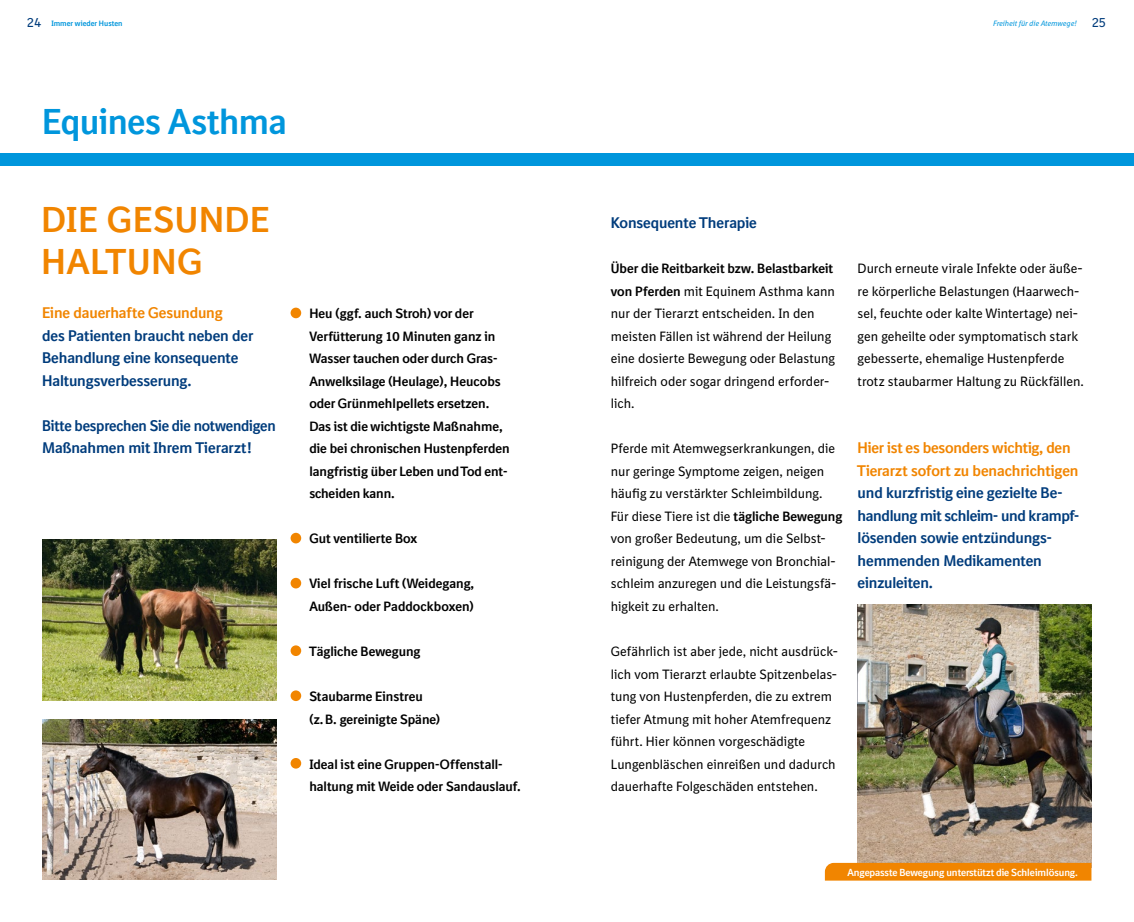
<style>
.page{position:relative;width:1134px;height:922px;background:#fff}
.page>*{position:absolute;margin:0;border:0;box-sizing:border-box;transform-origin:0 0}
.t1{font:700 35px/42px "BI Sans NEXT";letter-spacing:.025em;color:#f18500}
.t2{font:700 35px "BI Sans NEXT";letter-spacing:-.015em;color:#0096dc}
.t3{font:700 15px/22.5px "BI Sans NEXT";letter-spacing:-.01em;color:#003c7c}
.t4{font:700 15px/22.5px "BI Sans NEXT";letter-spacing:-.01em;color:#f18500}
.t5{font:13.12px/22.5px "BI Sans NEXT";color:#000}
.t6{font:700 13.12px/22.5px "BI Sans NEXT";color:#000}
.t7{font:700 10px "BI Sans NEXT";letter-spacing:-.01em;color:#fff}
.t8{font:italic 7.5px "BI Sans NEXT";color:#0096dc}
.t9{font:700 7.5px "BI Sans NEXT";color:#0096dc}
.s1{font-weight:400;font-size:13.12px;color:#003c7c}
.s2{font-style:normal;font-size:13.12px;color:#003c7c}
.s3{font-weight:700}
</style>
<div class="page">
<img style="left:857px;top:604px;width:234px;height:258px">
<div style="left:825px;top:862px;width:266px;height:18px;background:#f18500"></div>
<div style="left:291px;top:307px;width:10px;height:11px;background:#f18500;border-radius:50%"></div>
<div style="left:291px;top:532px;width:10px;height:11px;background:#f18500;border-radius:50%"></div>
<div style="left:291px;top:577px;width:10px;height:11px;background:#f18500;border-radius:50%"></div>
<div style="left:291px;top:645px;width:10px;height:11px;background:#f18500;border-radius:50%"></div>
<div style="left:291px;top:690px;width:10px;height:11px;background:#f18500;border-radius:50%"></div>
<div style="left:291px;top:757px;width:10px;height:11px;background:#f18500;border-radius:50%"></div>
<img style="left:43px;top:719px;width:233px;height:160px">
<img style="left:43px;top:539px;width:233px;height:161px">
<div style="left:0;top:153px;width:567px;height:13px;background:#0096dc"></div>
<div style="left:567px;top:153px;width:567px;height:13px;background:#0096dc"></div>
<p class="t9" style="left:27px;top:19px;width:97px"><span class="s1">24</span> Immer wieder Husten</p>
<p class="t8" style="left:993px;top:19px;width:114px">Freiheit für die Atemwege! <span class="s2">25</span></p>
<h1 class="t2" style="left:42px;top:101px;width:246px">Equines Asthma</h1>
<h1 class="t1" style="left:41px;top:198px;width:230px">DIE GESUNDE<br>HALTUNG</h1>
<p class="t4" style="left:42px;top:301px;width:182px">Eine dauerhafte Gesundung</p>
<p class="t3" style="left:42px;top:324px;width:213px">des Patienten braucht neben der<br>Behandlung eine konsequente<br>Haltungsverbesserung.</p>
<p class="t3" style="left:42px;top:414px;width:235px">Bitte besprechen Sie die notwendigen<br>Maßnahmen mit Ihrem Tierarzt!</p>
<p class="t6" style="left:309px;top:302px;width:202px">Heu (ggf. auch Stroh) vor der<br>Verfütterung 10 Minuten ganz in<br>Wasser tauchen oder durch Gras-<br>Anwelksilage (Heulage), Heucobs oder Grünmehlpellets ersetzen.<br>Das ist die wichtigste Maßnahme, die bei chronischen Hustenpferden langfristig über Leben und Tod ent&shy;scheiden kann.</p>
<p class="t6" style="left:309px;top:527px;width:109px">Gut ventilierte Box</p>
<p class="t6" style="left:309px;top:572px;width:166px">Viel frische Luft (Weidegang,<br>Außen- oder Paddockboxen)</p>
<p class="t6" style="left:309px;top:639px;width:113px">Tägliche Bewegung</p>
<p class="t6" style="left:309px;top:684px;width:132px">Staubarme Einstreu (z.B. gereinigte Späne)</p>
<p class="t6" style="left:309px;top:752px;width:213px">Ideal ist eine Gruppen-Offenstall&shy;haltung mit Weide oder Sandauslauf.</p>
<p class="t3" style="left:611px;top:211px;width:148px">Konsequente Therapie</p>
<p class="t5" style="left:611px;top:257px;width:226px"><span class="s3">Über die Reitbarkeit bzw. Belastbarkeit von Pferden</span> mit Equinem Asthma kann nur der Tierarzt entscheiden. In den meisten Fällen ist während der Heilung eine dosierte Bewegung oder Belastung hilfreich oder sogar dringend erforder&shy;lich.</p>
<p class="t5" style="left:611px;top:437px;width:233px">Pferde mit Atemwegserkrankungen, die nur geringe Symptome zeigen, neigen häufig zu verstärkter Schleimbildung.<br>Für diese Tiere ist die <span class="s3">tägliche Bewegung </span>von großer Bedeutung, um die Selbst&shy;reinigung der Atemwege von Bronchial&shy;schleim anzuregen und die Leistungsfä&shy;higkeit zu erhalten.</p>
<p class="t5" style="left:611px;top:640px;width:229px">Gefährlich ist aber jede, nicht ausdrück&shy;lich vom Tierarzt erlaubte Spitzenbelas&shy;tung von Hustenpferden, die zu extrem tiefer Atmung mit hoher Atemfrequenz führt. Hier können vorgeschädigte Lungenbläschen einreißen und dadurch dauerhafte Folgeschäden entstehen.</p>
<p class="t5" style="left:857px;top:257px;width:228px">Durch erneute virale Infekte oder äuße&shy;re körperliche Belastungen (Haarwech&shy;sel, feuchte oder kalte Wintertage) nei&shy;gen geheilte oder symptomatisch stark gebesserte, ehemalige Hustenpferde trotz staubarmer Haltung zu Rückfällen.</p>
<p class="t4" style="left:857px;top:436px;width:223px">Hier ist es besonders wichtig, den<br>Tierarzt sofort zu benachrichtigen</p>
<p class="t3" style="left:857px;top:481px;width:223px">und kurzfristig eine gezielte Be&shy;handlung mit schleim- und krampf&shy;lösenden sowie entzündungs&shy;hemmenden Medikamenten einzuleiten.</p>
<p class="t7" style="left:847px;top:866px;width:232px">Angepasste Bewegung unterstützt die Schleimlösung.</p>
</div>
